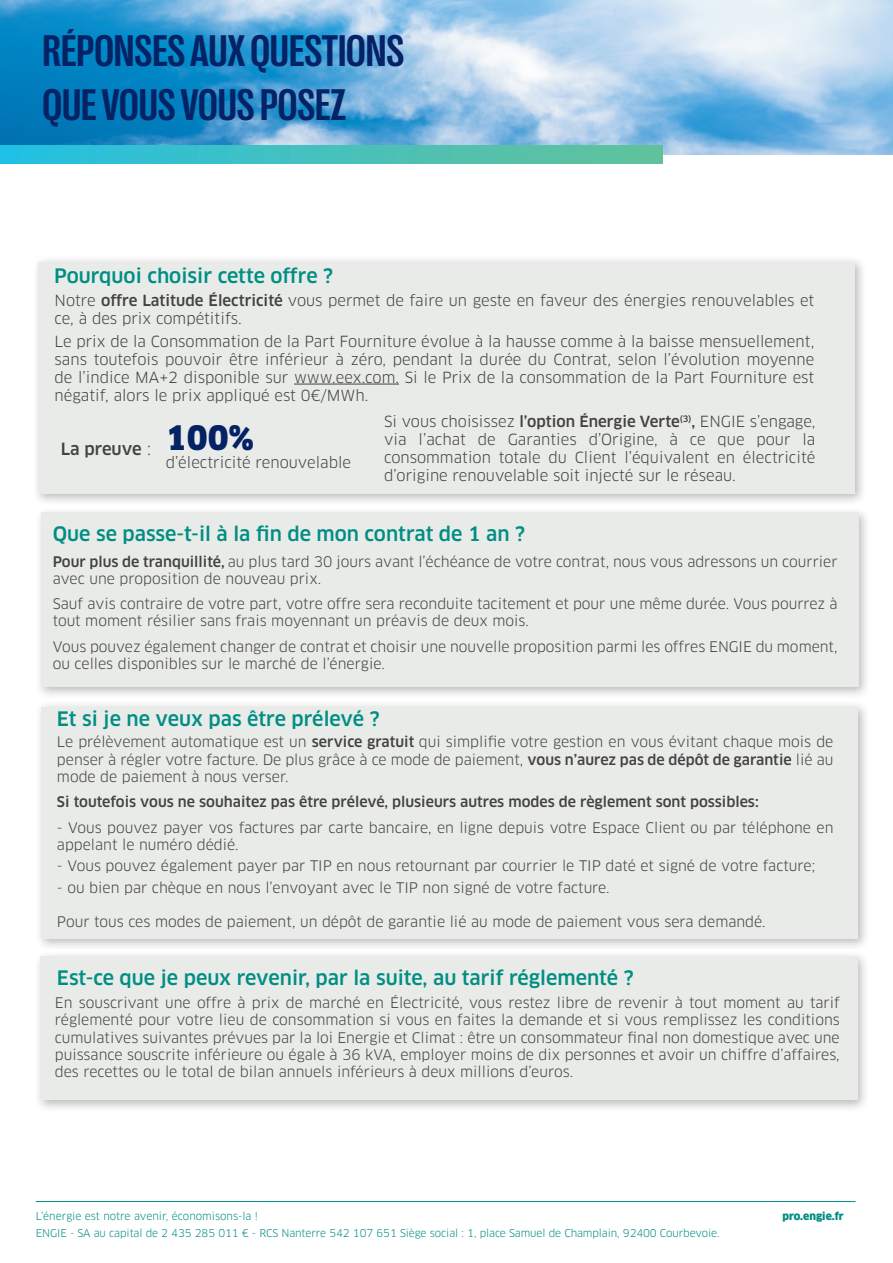
<style>
.page{position:relative;width:893px;height:1263px;background:#fff}
.page>*{position:absolute;margin:0;border:0;box-sizing:border-box;transform-origin:0 0}
.t1{font:700 condensed 45px/54px "Right Grotesk";color:#052265}
.t2{font:900 33px "Clan Pro";color:#052265}
.t3{font:500 19.5px "Clan Pro";color:#008e84}
.t4{font:500 16.5px "Clan Pro";color:#434242}
.t5{font:15px/18px "Clan Pro";color:#434242;text-align:justify}
.t6{font:14.25px/17.1px "Clan Pro";color:#434242}
.t7{font:500 14.25px "Clan Pro";color:#434242}
.t8{font:10.5px "Clan Pro";letter-spacing:-.01em;color:#008e84}
.t9{font:900 10.5px "Clan Pro";color:#008e84}
.s1{font-weight:500}
.s2{font-weight:400}
</style>
<div class="page">
<img style="left:0;top:0;width:893px;height:154px">
<div style="left:0;top:146px;width:663px;height:17px;background:linear-gradient(to right,#24c0e2,#65c198)"></div>
<hr style="left:36px;top:1201px;width:819px;height:1px;background:#008e84">
<div style="left:32px;top:255px;width:835px;height:251px;background:#231f20;opacity:.3"></div>
<div style="left:38px;top:261px;width:817px;height:232px;background:#e8ebe8"></div>
<div style="left:35px;top:700px;width:835px;height:251px;background:#231f20;opacity:.3"></div>
<div style="left:41px;top:707px;width:817px;height:232px;background:#e8ebe8"></div>
<div style="left:34px;top:950px;width:836px;height:162px;background:#231f20;opacity:.3"></div>
<div style="left:40px;top:956px;width:818px;height:144px;background:#e8ebe8"></div>
<hr style="left:294px;top:384px;width:105px;height:1px;background:#434242">
<div style="left:35px;top:506px;width:836px;height:193px;background:#231f20;opacity:.3"></div>
<div style="left:41px;top:512px;width:817px;height:175px;background:#e8ebe8"></div>
<h1 class="t1" style="left:43px;top:24px;width:363px">RÉPONSES AUX QUESTIONS<br>QUE VOUS VOUS POSEZ</h1>
<p class="t3" style="left:54px;top:264px;width:281px">Pourquoi choisir cette offre ?</p>
<p class="t5" style="left:55px;top:292px;width:761px">Notre <span class="s1">offre Latitude Électricité</span> vous permet de faire un geste en faveur des énergies renouvelables et ce, à des prix compétitifs.</p>
<p class="t5" style="left:55px;top:332px;width:761px">Le prix de la Consommation de la Part Fourniture évolue à la hausse comme à la baisse mensuellement, sans toutefois pouvoir être inférieur à zéro, pendant la durée du Contrat, selon l’évolution moyenne de l’indice MA+2 disponible sur www.eex.com. Si le Prix de la consommation de la Part Fourniture est négatif, alors le prix appliqué est 0€/MWh.</p>
<p class="t4" style="left:61px;top:439px;width:92px">La preuve <span class="s2">:</span></p>
<p class="t2" style="left:166px;top:419px;width:89px">100%</p>
<p class="t5" style="left:166px;top:454px;width:187px">d’électricité renouvelable</p>
<p class="t5" style="left:384px;top:413px;width:433px">Si vous choisissez <span class="s1">l’option Énergie Verte</span><sup>(3)</sup><span class="s1">,</span> ENGIE s’engage, via l’achat de Garanties d’Origine, à ce que pour la consommation totale du Client l’équivalent en électricité d’origine renouvelable soit injecté sur le réseau.</p>
<p class="t3" style="left:53px;top:522px;width:474px">Que se passe-t-il à la fin de mon contrat de 1 an ?</p>
<p class="t6" style="left:53px;top:553px;width:786px"><span class="s1">Pour plus de tranquillité,</span> au plus tard 30 jours avant l’échéance de votre contrat, nous vous adressons un courrier avec une proposition de nouveau prix.</p>
<p class="t6" style="left:53px;top:595px;width:786px">Sauf avis contraire de votre part, votre offre sera reconduite tacitement et pour une même durée. Vous pourrez à tout moment résilier sans frais moyennant un préavis de deux mois.</p>
<p class="t6" style="left:53px;top:638px;width:786px">Vous pouvez également changer de contrat et choisir une nouvelle proposition parmi les offres ENGIE du moment, ou celles disponibles sur le marché de l’énergie.</p>
<p class="t3" style="left:57px;top:708px;width:324px">Et si je ne veux pas être prélevé ?</p>
<p class="t6" style="left:57px;top:734px;width:778px;text-align:justify">Le prélèvement automatique est un <span class="s1">service gratuit</span> qui simplifie votre gestion en vous évitant chaque mois de penser à régler votre facture. De plus grâce à ce mode de paiement, <span class="s1">vous n’aurez pas de dépôt de garantie</span> lié au mode de paiement à nous verser.</p>
<p class="t7" style="left:57px;top:794px;width:703px">Si toutefois vous ne souhaitez pas être prélevé, plusieurs autres modes de règlement sont possibles:</p>
<p class="t6" style="left:57px;top:819px;width:778px">- Vous pouvez payer vos factures par carte bancaire, en ligne depuis votre Espace Client ou par téléphone en appelant le numéro dédié.</p>
<p class="t6" style="left:57px;top:857px;width:760px">- Vous pouvez également payer par TIP en nous retournant par courrier le TIP daté et signé de votre facture;</p>
<p class="t6" style="left:57px;top:879px;width:554px">- ou bien par chèque en nous l’envoyant avec le TIP non signé de votre facture.</p>
<p class="t6" style="left:57px;top:913px;width:710px">Pour tous ces modes de paiement, un dépôt de garantie lié au mode de paiement vous sera demandé.</p>
<p class="t3" style="left:57px;top:967px;width:578px">Est-ce que je peux revenir, par la suite, au tarif réglementé ?</p>
<p class="t6" style="left:55px;top:994px;width:786px;text-align:justify">En souscrivant une offre à prix de marché en Électricité, vous restez libre de revenir à tout moment au tarif réglementé pour votre lieu de consommation si vous en faites la demande et si vous remplissez les conditions cumulatives suivantes prévues par la loi Energie et Climat : être un consommateur final non domestique avec une puissance souscrite inférieure ou égale à 36 kVA, employer moins de dix personnes et avoir un chiffre d’affaires, des recettes ou le total de bilan annuels inférieurs à deux millions d’euros.</p>
<p class="t8" style="left:36px;top:1210px;width:224px">L’énergie est notre avenir, économisons-la !</p>
<p class="t9" style="left:782px;top:1210px;width:63px">pro.engie.fr</p>
<p class="t8" style="left:36px;top:1227px;width:685px">ENGIE - SA au capital de 2 435 285 011 € - RCS Nanterre 542 107 651 Siège social : 1, place Samuel de Champlain, 92400 Courbevoie.</p>
</div>
